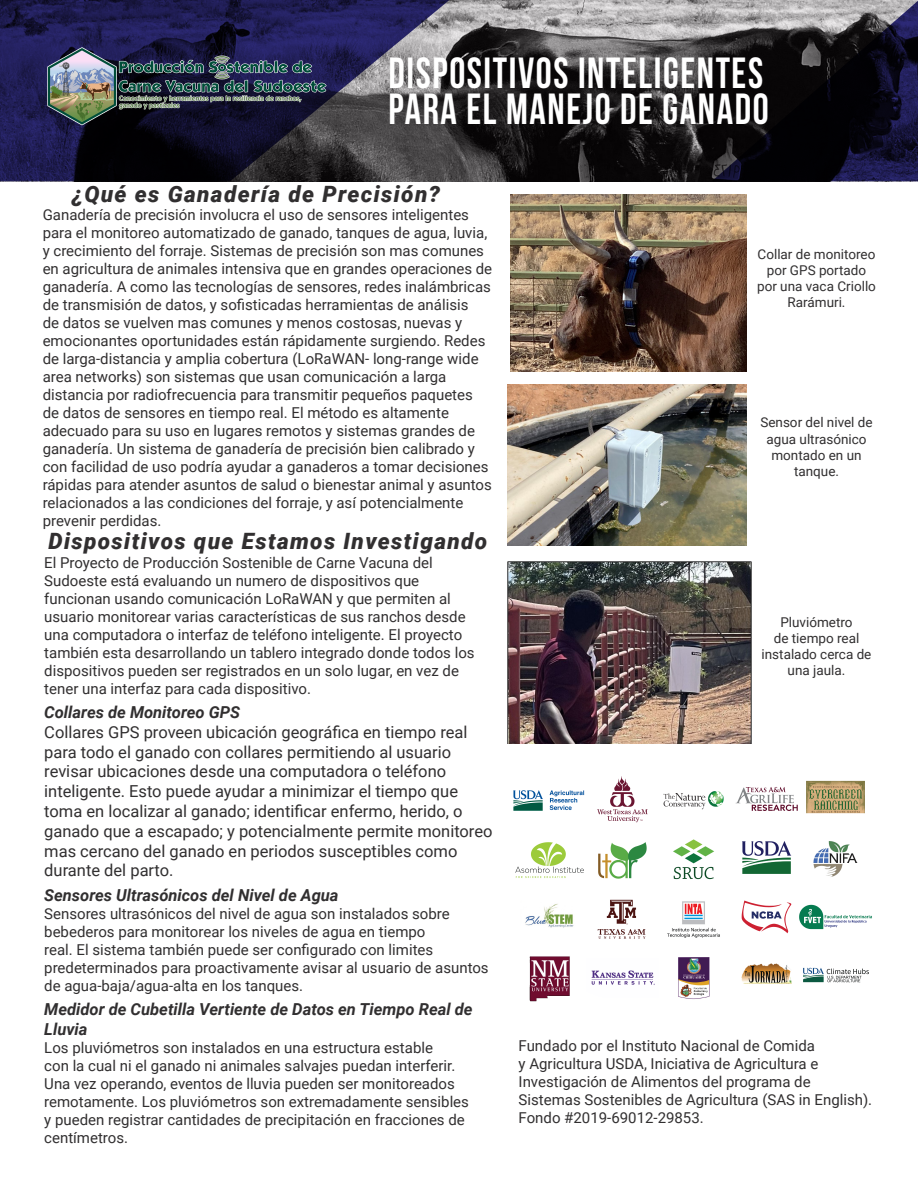
<style>
.page{position:relative;width:918px;height:1188px;background:#fff}
.page>*{position:absolute;margin:0;border:0;box-sizing:border-box;transform-origin:0 0}
.Text_Left_Justify{font:700 43.5px/36.3px "Bebas Neue";letter-spacing:.04em;color:#fff;scale:.93 1}
.t1{font:italic 900 22.5px "Roboto";letter-spacing:.06em;color:#312f30}
.Text_Left_Justify-2{font:16.5px/19.8px "Roboto";color:#312f30}
.Text_Left_Justify-3{font:italic 700 16.5px/19.8px "Roboto";color:#312f30}
.Text_Left_Justify-4{font:15px/18px "Roboto";color:#312f30}
.Text_Left_Justify-5{font:13.5px/16.2px "Roboto";color:#312f30;text-align:center}
</style>
<div class="page">
<svg style="left:450px;top:0;width:262px;height:181px;background:#413f40"></svg>
<svg style="left:0;top:0;width:450px;height:181px;background:#2e2c49"></svg>
<svg style="left:712px;top:0;width:206px;height:181px;background:#26252f"></svg>
<img style="left:43px;top:44px;width:289px;height:84px">
<img style="left:510px;top:195px;width:237px;height:177px">
<img style="left:507px;top:385px;width:240px;height:160px">
<img style="left:507px;top:561px;width:244px;height:182px">
<img style="left:513px;top:776px;width:359px;height:226px">
<p class="Text_Left_Justify" style="left:388px;top:54px;width:410px">DISPOSITIVOS INTELIGENTES<br>PARA EL MANEJO DE GANADO</p>
<p class="t1" style="left:72px;top:179px;width:370px">¿Qué es Ganadería de Precisión?</p>
<p class="Text_Left_Justify-4" style="left:43px;top:205px;width:451px">Ganadería de precisión involucra el uso de sensores inteligentes para el monitoreo automatizado de ganado, tanques de agua, luvia, y crecimiento del forraje. Sistemas de precisión son mas comunes en agricultura de animales intensiva que en grandes operaciones de ganadería. A como las tecnologías de sensores, redes inalámbricas de transmisión de datos, y sofisticadas herramientas de análisis<br>de datos se vuelven mas comunes y menos costosas, nuevas y emocionantes oportunidades están rápidamente surgiendo. Redes de larga-distancia y amplia cobertura (LoRaWAN- long-range wide area networks) son sistemas que usan comunicación a larga distancia por radiofrecuencia para transmitir pequeños paquetes de datos de sensores en tiempo real. El método es altamente adecuado para su uso en lugares remotos y sistemas grandes de ganadería. Un sistema de ganadería de precisión bien calibrado y con facilidad de uso podría ayudar a ganaderos a tomar decisiones rápidas para atender asuntos de salud o bienestar animal y asuntos relacionados a las condiciones del forraje, y así potencialmente prevenir perdidas.</p>
<p class="Text_Left_Justify-4" style="left:44px;top:553px;width:432px">El Proyecto de Producción Sostenible de Carne Vacuna del Sudoeste está evaluando un numero de dispositivos que funcionan usando comunicación LoRaWAN y que permiten al usuario monitorear varias características de sus ranchos desde una computadora o interfaz de teléfono inteligente. El proyecto también esta desarrollando un tablero integrado donde todos los dispositivos pueden ser registrados en un solo lugar, en vez de tener una interfaz para cada dispositivo.</p>
<p class="Text_Left_Justify-3" style="left:44px;top:702px;width:197px">Collares de Monitoreo GPS</p>
<p class="Text_Left_Justify-2" style="left:44px;top:721px;width:450px">Collares GPS proveen ubicación geográfica en tiempo real para todo el ganado con collares permitiendo al usuario revisar ubicaciones desde una computadora o teléfono inteligente. Esto puede ayudar a minimizar el tiempo que toma en localizar al ganado; identificar enfermo, herido, o ganado que a escapado; y potencialmente permite monitoreo mas cercano del ganado en periodos susceptibles como durante del parto.</p>
<p class="Text_Left_Justify-3" style="left:44px;top:884px;width:296px">Sensores Ultrasónicos del Nivel de Agua</p>
<p class="Text_Left_Justify-4" style="left:44px;top:904px;width:446px">Sensores ultrasónicos del nivel de agua son instalados sobre bebederos para monitorear los niveles de agua en tiempo<br>real. El sistema también puede ser configurado con limites predeterminados para proactivamente avisar al usuario de asuntos de agua-baja/agua-alta en los tanques.</p>
<p class="Text_Left_Justify-3" style="left:44px;top:999px;width:430px">Medidor de Cubetilla Vertiente de Datos en Tiempo Real de<br>Lluvia</p>
<p class="Text_Left_Justify-4" style="left:44px;top:1038px;width:426px">Los pluviómetros son instalados en una estructura estable<br>con la cual ni el ganado ni animales salvajes puedan interferir.<br>Una vez operando, eventos de lluvia pueden ser monitoreados remotamente. Los pluviómetros son extremadamente sensibles y pueden registrar cantidades de precipitación en fracciones de centímetros.</p>
<p class="t1" style="left:49px;top:526px;width:440px">Dispositivos que Estamos Investigando</p>
<p class="Text_Left_Justify-5" style="left:757px;top:245px;width:120px">Collar de monitoreo por GPS portado por una vaca Criollo<br>Rarámuri.</p>
<p class="Text_Left_Justify-5" style="left:760px;top:414px;width:114px">Sensor del nivel de agua ultrasónico montado en un tanque.</p>
<p class="Text_Left_Justify-5" style="left:762px;top:613px;width:111px">Pluviómetro<br>de tiempo real instalado cerca de una jaula.</p>
<p class="Text_Left_Justify-4" style="left:519px;top:1036px;width:355px">Fundado por el Instituto Nacional de Comida<br>y Agricultura USDA, Iniciativa de Agricultura e Investigación de Alimentos del programa de Sistemas Sostenibles de Agricultura (SAS in English).<br>Fondo #2019-69012-29853.</p>
</div>
